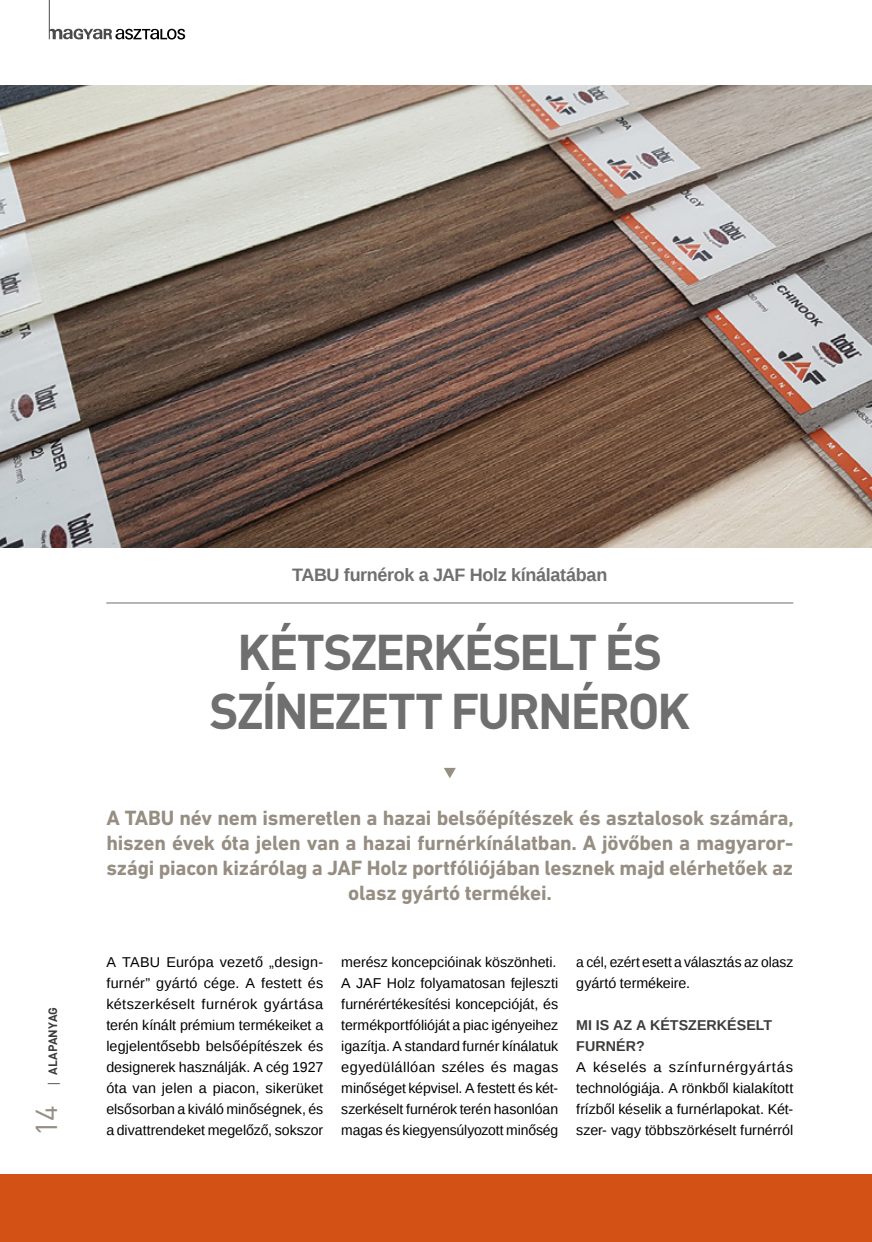
<style>
.page{position:relative;width:872px;height:1242px;background:#fff}
.page>*{position:absolute;margin:0;border:0;box-sizing:border-box;transform-origin:0 0}
.t1{font:700 49.5px/59.4px "DIN Pro";letter-spacing:-.05em;color:#706f6f;text-align:center}
.t2{font:30px "DIN Pro";color:#968e82}
.t3{font:700 21px/25.2px "DIN Next LT Pro";letter-spacing:-.01em;color:#968e82;text-align:center}
.t4{font:700 18px "Liberation Sans";letter-spacing:-.02em;color:#706f6f}
.t5{font:14.25px/21px "Liberation Sans";letter-spacing:-.005em;color:#000;text-align:justify}
.t6{font:700 14.25px/21px "Liberation Sans";letter-spacing:.005em;color:#3c3c3b}
.t7{font:700 12px "DIN Pro";letter-spacing:.01em;color:#3c3c3b}
.s1{font-family:"Open Sans";font-weight:400}
</style>
<div class="page">
<svg style="left:49px;top:29px;width:136px;height:11px"></svg>
<hr style="left:49px;top:0;width:1px;height:39px;background:#4a4a49">
<hr style="left:106px;top:602px;width:687px;height:1px;background:#706f6f">
<svg style="left:444px;top:768px;width:12px;height:10px"></svg>
<img style="left:0;top:85px;width:872px;height:462px">
<div style="left:0;top:1174px;width:872px;height:68px;background:#d35115"></div>
<p class="t7" style="left:45px;top:1087px;width:82px;rotate:-90deg"><span class="s1">|</span> ALAPANYAG</p>
<h2 class="t2" style="left:26px;top:1136px;width:33px;rotate:-90deg">14</h2>
<p class="t4" style="left:292px;top:563px;width:317px">TABU furnérok a JAF Holz kínálatában</p>
<h1 class="t1" style="left:210px;top:620px;width:482px">KÉTSZERKÉSELT ÉS<br>SZÍNEZETT FURNÉROK</h1>
<p class="t3" style="left:106px;top:804px;width:689px">A TABU név nem ismeretlen a hazai belsőépítészek és asztalosok számára, hiszen évek óta jelen van a hazai furnérkínálatban. A jövőben a magyaror&shy;szági piacon kizárólag a JAF Holz portfóliójában lesznek majd elérhetőek az olasz gyártó termékei.</p>
<p class="t5" style="left:106px;top:952px;width:218px">A TABU Európa vezető „design&shy;furnér” gyártó cége. A festett és kétszerkéselt furnérok gyártása terén kínált prémium termékeiket a legjelentősebb belsőépítészek és designerek használják. A cég 1927 óta van jelen a piacon, sikerüket elsősorban a kiváló minőségnek, és a divattrendeket megelőző, sokszor</p>
<p class="t5" style="left:341px;top:952px;width:218px;text-align:left">merész koncepcióinak köszönheti.<br>A JAF Holz folyamatosan fejleszti furnérértékesítési koncepcióját, és termékportfólióját a piac igényeihez igazítja. A standard furnér kínálatuk egyedülállóan széles és magas minőséget képvisel. A festett és két&shy;szerkéselt furnérok terén hasonlóan magas és kiegyensúlyozott minőség</p>
<p class="t5" style="left:576px;top:952px;width:218px">a cél, ezért esett a választás az olasz gyártó termékeire.</p>
<p class="t6" style="left:576px;top:1014px;width:197px">MI IS AZ A KÉTSZERKÉSELT<br>FURNÉR?</p>
<p class="t5" style="left:576px;top:1057px;width:218px">A késelés a színfurnérgyártás technológiája. A rönkből kialakított frízből késelik a furnérlapokat. Két&shy;szer- vagy többszörkéselt furnérról</p>
</div>
